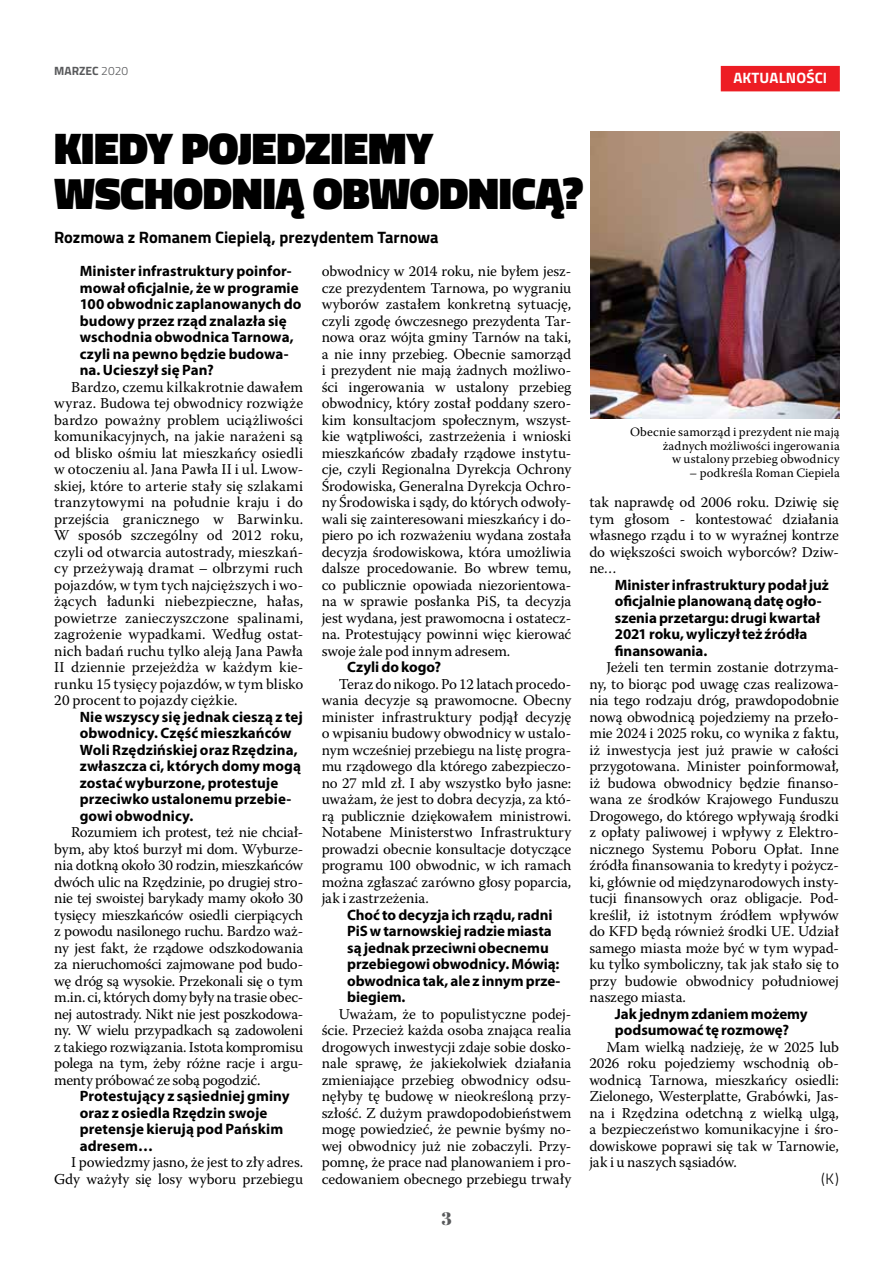
<style>
.page{position:relative;width:893px;height:1263px;background:#fff}
.page>*{position:absolute;margin:0;border:0;box-sizing:border-box;transform-origin:0 0}
.t1{font:900 45px/45px "Titillium";letter-spacing:-.005em;color:#000}
.t2{font:18px "Abril Fatface";color:#58595b}
.t3{font:700 16.5px "Titillium";color:#000}
.t4{font:15px/16.5px "Warnock Pro";letter-spacing:-.005em;color:#000;text-align:justify}
.t5{font:700 15px/16.5px "Myriad Pro";letter-spacing:.005em;color:#000}
.t6{font:700 15px "Titillium";letter-spacing:.01em;color:#fff}
.t7{font:300 15px "Titillium";color:#000}
.t8{font:12.75px/13.5px "Warnock Pro";letter-spacing:.01em;color:#000;text-align:right}
.t9{font:700 12px "Titillium";color:#58595b}
.s1{font-weight:300}
</style>
<div class="page">
<div style="left:721px;top:66px;width:119px;height:25px;background:#ed1d24"></div>
<img style="left:591px;top:131px;width:249px;height:287px">
<p class="t9" style="left:54px;top:62px;width:75px">MARZEC <span class="s1">2020</span></p>
<h1 class="t1" style="left:54px;top:126px;width:531px">KIEDY POJEDZIEMY<br>WSCHODNIĄ OBWODNICĄ?</h1>
<p class="t3" style="left:54px;top:225px;width:386px">Rozmowa z Romanem Ciepielą, prezydentem Tarnowa</p>
<p class="t6" style="left:733px;top:66px;width:95px">AKTUALNOŚCI</p>
<p class="t5" style="left:80px;top:262px;width:223px">Minister infrastruktury poinfor&shy;mował oficjalnie, że w programie<br>100 obwodnic zaplanowanych do budowy przez rząd znalazła się wschodnia obwodnica Tarnowa, czyli na pewno będzie budowa&shy;na. Ucieszył się Pan?</p>
<p class="t4" style="left:54px;top:378px;width:251px;text-indent:17px">Bardzo, czemu kilkakrotnie dawałem wyraz. Budowa tej obwodnicy rozwiąże bardzo poważny problem uciążliwości komunikacyjnych, na jakie narażeni są od blisko ośmiu lat mieszkańcy osiedli w otoczeniu al. Jana Pawła II i ul. Lwow&shy;skiej, które to arterie stały się szlakami tranzytowymi na południe kraju i do przejścia granicznego w Barwinku.<br>W sposób szczególny od 2012 roku, czyli od otwarcia autostrady, mieszkań&shy;cy przeżywają dramat – olbrzymi ruch pojazdów, w tym tych najcięższych i wo&shy;żących ładunki niebezpieczne, hałas, powietrze zanieczyszczone spalinami, zagrożenie wypadkami. Według ostat&shy;nich badań ruchu tylko aleją Jana Pawła II dziennie przejeżdża w każdym kie&shy;runku 15 tysięcy pojazdów, w tym blisko 20 procent to pojazdy ciężkie.</p>
<p class="t5" style="left:80px;top:708px;width:225px">Nie wszyscy się jednak cieszą z tej obwodnicy. Część mieszkańców<br>Woli Rzędzińskiej oraz Rzędzina, zwłaszcza ci, których domy mogą zostać wyburzone, protestuje przeciwko ustalonemu przebie&shy;gowi obwodnicy.</p>
<p class="t4" style="left:54px;top:824px;width:250px;text-indent:17px">Rozumiem ich protest, też nie chciał&shy;bym, aby ktoś burzył mi dom. Wyburze&shy;nia dotkną około 30 rodzin, mieszkańców dwóch ulic na Rzędzinie, po drugiej stro&shy;nie tej swoistej barykady mamy około 30 tysięcy mieszkańców osiedli cierpiących z powodu nasilonego ruchu. Bardzo waż&shy;ny jest fakt, że rządowe odszkodowania za nieruchomości zajmowane pod budo&shy;wę dróg są wysokie. Przekonali się o tym m.in. ci, których domy były na trasie obec&shy;nej autostrady. Nikt nie jest poszkodowa&shy;ny. W wielu przypadkach są zadowoleni z takiego rozwiązania. Istota kompromisu polega na tym, żeby różne racje i argu&shy;menty próbować ze sobą pogodzić.</p>
<p class="t5" style="left:80px;top:1087px;width:211px">Protestujący z sąsiedniej gminy oraz z osiedla Rzędzin swoje pretensje kierują pod Pańskim adresem…</p>
<p class="t4" style="left:54px;top:1154px;width:250px;text-align:right">I powiedzmy jasno, że jest to zły adres.<br>Gdy ważyły się losy wyboru przebiegu</p>
<p class="t4" style="left:322px;top:263px;width:251px">obwodnicy w 2014 roku, nie byłem jesz&shy;cze prezydentem Tarnowa, po wygraniu wyborów zastałem konkretną sytuację, czyli zgodę ówczesnego prezydenta Tar&shy;nowa oraz wójta gminy Tarnów na taki, a nie inny przebieg. Obecnie samorząd i prezydent nie mają żadnych możliwo&shy;ści ingerowania w ustalony przebieg obwodnicy, który został poddany szero&shy;kim konsultacjom społecznym, wszyst&shy;kie wątpliwości, zastrzeżenia i wnioski mieszkańców zbadały rządowe instytu&shy;cje, czyli Regionalna Dyrekcja Ochrony Środowiska, Generalna Dyrekcja Ochro&shy;ny Środowiska i sądy, do których odwoły&shy;wali się zainteresowani mieszkańcy i do&shy;piero po ich rozważeniu wydana została decyzja środowiskowa, która umożliwia dalsze procedowanie. Bo wbrew temu, co publicznie opowiada niezorientowa&shy;na w sprawie posłanka PiS, ta decyzja jest wydana, jest prawomocna i ostatecz&shy;na. Protestujący powinni więc kierować swoje żale pod innym adresem.</p>
<p class="t5" style="left:347px;top:658px;width:95px">Czyli do kogo?</p>
<p class="t4" style="left:322px;top:675px;width:251px;text-indent:17px">Teraz do nikogo. Po 12 latach procedo&shy;wania decyzje są prawomocne. Obecny minister infrastruktury podjął decyzję o wpisaniu budowy obwodnicy w ustalo&shy;nym wcześniej przebiegu na listę progra&shy;mu rządowego dla którego zabezpieczo&shy;no 27 mld zł. I aby wszystko było jasne: uważam, że jest to dobra decyzja, za któ&shy;rą publicznie dziękowałem ministrowi.<br>Notabene Ministerstwo Infrastruktury prowadzi obecnie konsultacje dotyczące programu 100 obwodnic, w ich ramach można zgłaszać zarówno głosy poparcia, jak i zastrzeżenia.</p>
<p class="t5" style="left:347px;top:906px;width:215px">Choć to decyzja ich rządu, radni<br>PiS w tarnowskiej radzie miasta są jednak przeciwni obecnemu przebiegowi obwodnicy. Mówią: obwodnica tak, ale z innym prze&shy;biegiem.</p>
<p class="t4" style="left:322px;top:1005px;width:251px;text-indent:17px">Uważam, że to populistyczne podej&shy;ście. Przecież każda osoba znająca realia drogowych inwestycji zdaje sobie dosko&shy;nale sprawę, że jakiekolwiek działania zmieniające przebieg obwodnicy odsu&shy;nęłyby tę budowę w nieokreśloną przy&shy;szłość. Z dużym prawdopodobieństwem mogę powiedzieć, że pewnie byśmy no&shy;wej obwodnicy już nie zobaczyli. Przy&shy;pomnę, że prace nad planowaniem i pro&shy;cedowaniem obecnego przebiegu trwały</p>
<p class="t2" style="left:441px;top:1206px;width:12px">3</p>
<p class="t8" style="left:630px;top:425px;width:211px">Obecnie samorząd i prezydent nie mają żadnych możliwości ingerowania<br>w ustalony przebieg obwodnicy</p>
<p class="t8" style="left:690px;top:465px;width:152px">– podkreśla Roman Ciepiela</p>
<p class="t4" style="left:589px;top:494px;width:251px">tak naprawdę od 2006 roku. Dziwię się tym głosom - kontestować działania własnego rządu i to w wyraźnej kontrze do większości swoich wyborców? Dziw&shy;ne…</p>
<p class="t5" style="left:615px;top:576px;width:216px">Minister infrastruktury podał już oficjalnie planowaną datę ogło&shy;szenia przetargu: drugi kwartał<br>2021 roku, wyliczył też źródła finansowania.</p>
<p class="t4" style="left:589px;top:659px;width:251px;text-indent:17px">Jeżeli ten termin zostanie dotrzyma&shy;ny, to biorąc pod uwagę czas realizowa&shy;nia tego rodzaju dróg, prawdopodobnie nową obwodnicą pojedziemy na przeło&shy;mie 2024 i 2025 roku, co wynika z faktu, iż inwestycja jest już prawie w całości przygotowana. Minister poinformował, iż budowa obwodnicy będzie finanso&shy;wana ze środków Krajowego Funduszu Drogowego, do którego wpływają środki z opłaty paliwowej i wpływy z Elektro&shy;nicznego Systemu Poboru Opłat. Inne źródła finansowania to kredyty i pożycz&shy;ki, głównie od międzynarodowych insty&shy;tucji finansowych oraz obligacje. Pod&shy;kreślił, iż istotnym źródłem wpływów do KFD będą również środki UE. Udział samego miasta może być w tym wypad&shy;ku tylko symboliczny, tak jak stało się to przy budowie obwodnicy południowej naszego miasta.</p>
<p class="t5" style="left:615px;top:1005px;width:194px">Jak jednym zdaniem możemy podsumować tę rozmowę?</p>
<p class="t4" style="left:589px;top:1038px;width:251px;text-indent:17px">Mam wielką nadzieję, że w 2025 lub 2026 roku pojedziemy wschodnią ob&shy;wodnicą Tarnowa, mieszkańcy osiedli:<br>Zielonego, Westerplatte, Grabówki, Jas&shy;na i Rzędzina odetchną z wielką ulgą, a bezpieczeństwo komunikacyjne i śro&shy;dowiskowe poprawi się tak w Tarnowie, jak i u naszych sąsiadów.</p>
<p class="t7" style="left:821px;top:1167px;width:19px">(K)</p>
</div>
